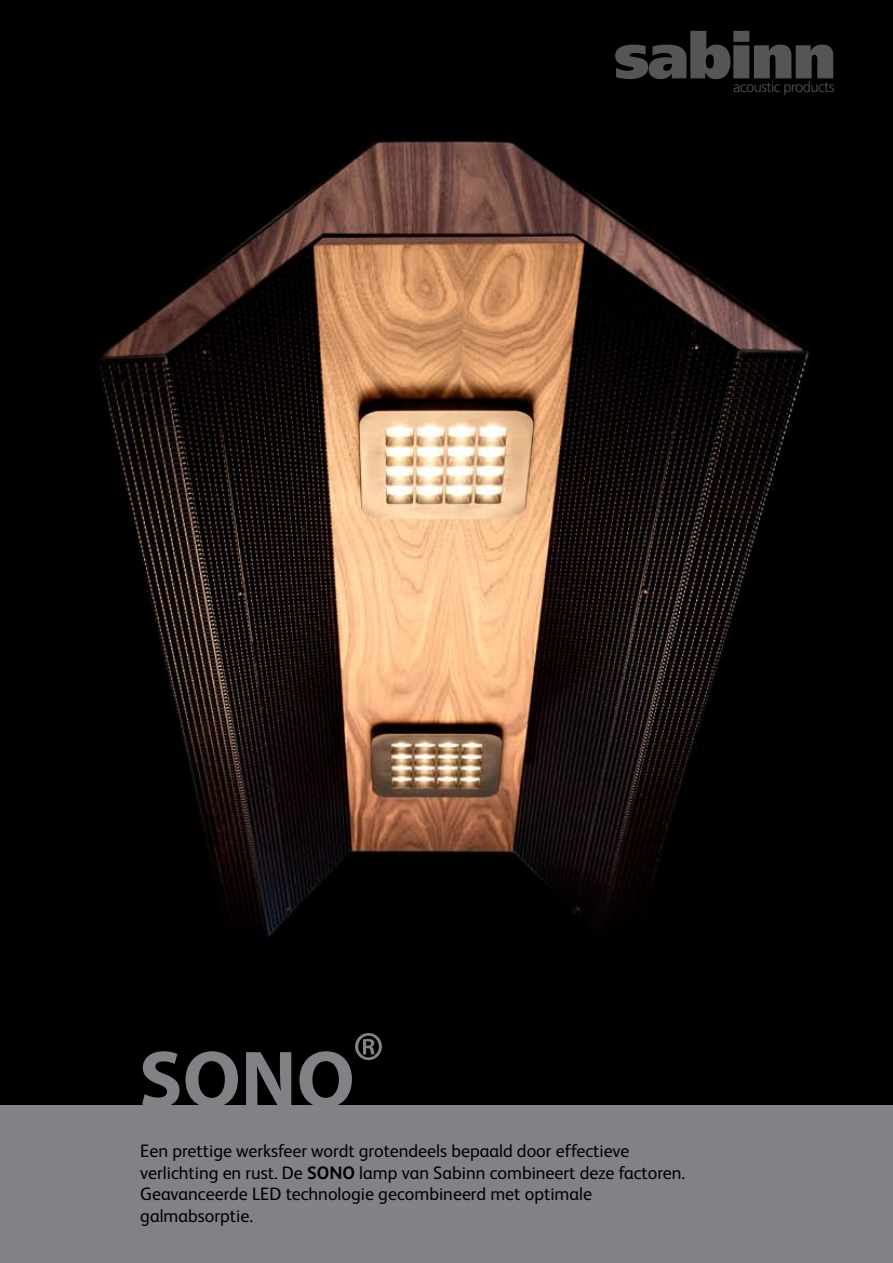
<style>
.page{position:relative;width:893px;height:1263px;background:#fff}
.page>*{position:absolute;margin:0;border:0;box-sizing:border-box;transform-origin:0 0}
.t1{font:700 81px "Myriad";color:#808285}
.t2{font:18px/21.6px "FS Albert";color:#000}
.t3{font:300 14.7px "Frutiger";letter-spacing:-.035em;color:#6d6f71}
.s1{font-weight:700}
</style>
<div class="page">
<img style="left:0;top:0;width:893px;height:1106px">
<div style="left:0;top:1106px;width:893px;height:157px;background:#808285"></div>
<svg style="left:615px;top:31px;width:218px;height:48px;background:#2f3131"></svg>
<p class="t3" style="left:733px;top:79px;width:103px">acoustic products</p>
<h1 class="t1" style="left:139px;top:1038px;width:246px">SONO<sup>®</sup></h1>
<p class="t2" style="left:140px;top:1140px;width:546px">Een prettige werksfeer wordt grotendeels bepaald door effectieve verlichting en rust. De <span class="s1">SONO</span> lamp van Sabinn combineert deze factoren.<br>Geavanceerde LED technologie gecombineerd met optimale galmabsorptie.</p>
</div>
